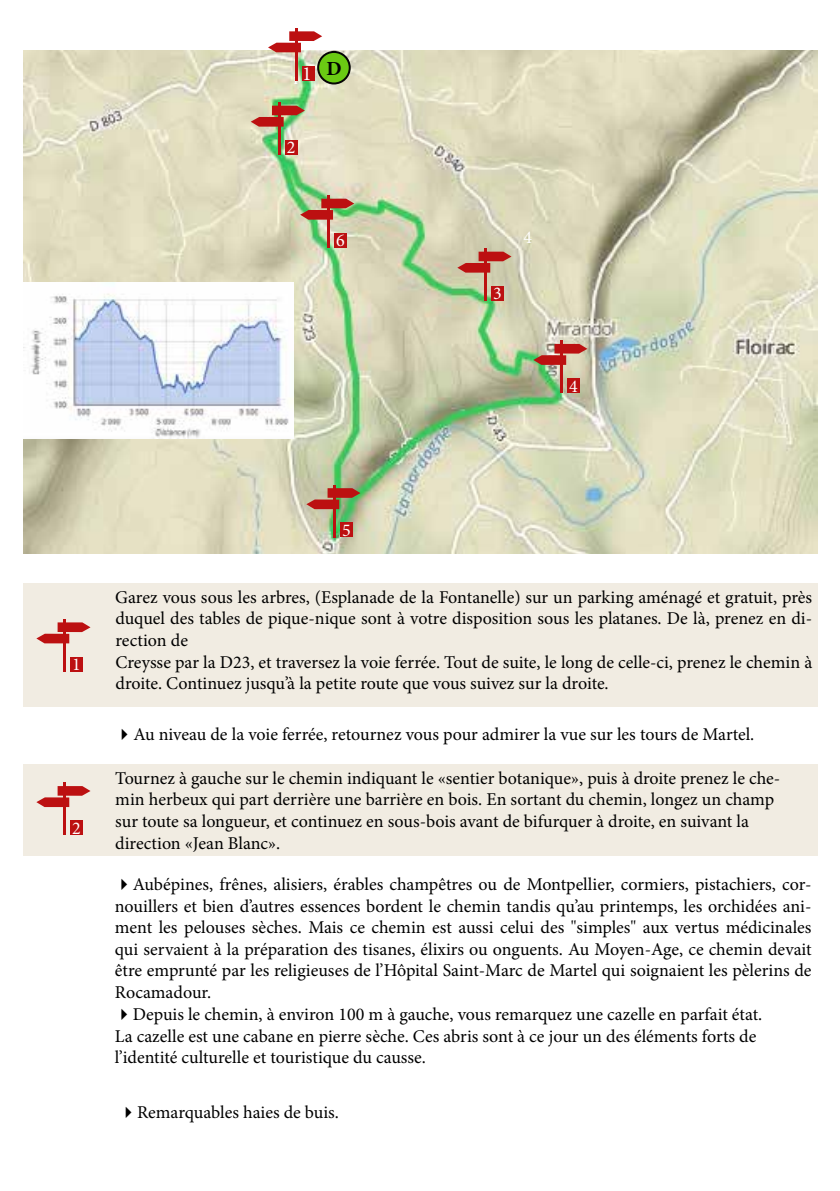
<style>
.page{position:relative;width:840px;height:1191px;background:#fff}
.page>*{position:absolute;margin:0;border:0;box-sizing:border-box;transform-origin:0 0}
.t1{font:20px "Minion Pro";color:#fff}
.t2{font:700 20px "Minion Pro";color:#000}
.t3{font:18px/21.6px "Minion Pro";color:#000}
.t4{font:18px "Minion Pro";color:#fff}
.t5{font:700 12px "Minion Pro";color:#fff}
</style>
<div class="page">
<div style="left:23px;top:583px;width:793px;height:123px;background:#f1ece2"></div>
<div style="left:23px;top:764px;width:793px;height:91px;background:#f1ece2"></div>
<svg style="left:36px;top:786px;width:54px;height:21px"></svg>
<hr style="left:63px;top:783px;width:3px;height:52px;background:#bc1011">
<div style="left:70px;top:820px;width:13px;height:15px;background:#bc1011"></div>
<svg style="left:36px;top:622px;width:54px;height:21px"></svg>
<hr style="left:63px;top:619px;width:3px;height:52px;background:#bc1011">
<div style="left:70px;top:657px;width:13px;height:14px;background:#bc1011"></div>
<img style="left:24px;top:51px;width:792px;height:502px">
<img style="left:24px;top:283px;width:269px;height:156px">
<svg style="left:457px;top:252px;width:54px;height:21px"></svg>
<hr style="left:484px;top:248px;width:2px;height:52px;background:#bc1011">
<div style="left:491px;top:286px;width:12px;height:15px;background:#bc1011"></div>
<svg style="left:268px;top:31px;width:54px;height:21px"></svg>
<hr style="left:295px;top:28px;width:2px;height:52px;background:#bc1011">
<div style="left:302px;top:66px;width:12px;height:14px;background:#bc1011"></div>
<svg style="left:250px;top:106px;width:55px;height:21px"></svg>
<hr style="left:277px;top:103px;width:3px;height:52px;background:#bc1011">
<div style="left:285px;top:140px;width:12px;height:15px;background:#bc1011"></div>
<div style="left:318px;top:52px;width:31px;height:31px;background:#68ca0f;border-radius:50%"></div>
<div style="left:317px;top:51px;width:33px;height:33px;border:2px solid #000;border-radius:50%"></div>
<svg style="left:300px;top:199px;width:54px;height:21px"></svg>
<hr style="left:327px;top:195px;width:2px;height:52px;background:#bc1011">
<div style="left:334px;top:233px;width:12px;height:15px;background:#bc1011"></div>
<svg style="left:306px;top:488px;width:54px;height:21px"></svg>
<hr style="left:333px;top:485px;width:3px;height:52px;background:#bc1011">
<div style="left:340px;top:522px;width:12px;height:15px;background:#bc1011"></div>
<svg style="left:533px;top:344px;width:54px;height:21px"></svg>
<hr style="left:560px;top:341px;width:2px;height:52px;background:#bc1011">
<div style="left:567px;top:378px;width:12px;height:15px;background:#bc1011"></div>
<p class="t1" style="left:302px;top:61px;width:11px">1</p>
<p class="t5" style="left:293px;top:72px;width:7px">1</p>
<p class="t2" style="left:326px;top:54px;width:17px">D</p>
<p class="t4" style="left:286px;top:135px;width:10px">2</p>
<p class="t4" style="left:336px;top:228px;width:10px">6</p>
<p class="t4" style="left:493px;top:281px;width:10px">3</p>
<p class="t4" style="left:523px;top:225px;width:10px">4</p>
<p class="t4" style="left:569px;top:374px;width:10px">4</p>
<p class="t4" style="left:72px;top:652px;width:10px">1</p>
<p class="t4" style="left:72px;top:816px;width:10px">2</p>
<p class="t4" style="left:342px;top:518px;width:10px">5</p>
<p class="t3" style="left:115px;top:586px;width:698px">Garez vous sous les arbres, (Esplanade de la Fontanelle) sur un parking aménagé et gratuit, près duquel des tables de pique-nique sont à votre disposition sous les platanes. De là, prenez en di&shy;rection de<br>Creysse par la D23, et traversez la voie ferrée. Tout de suite, le long de celle-ci, prenez le chemin à droite. Continuez jusqu’à la petite route que vous suivez sur la droite.</p>
<p class="t3" style="left:115px;top:724px;width:640px">✔Au niveau de la voie ferrée, retournez vous pour admirer la vue sur les tours de Martel.</p>
<p class="t3" style="left:115px;top:767px;width:666px">Tournez à gauche sur le chemin indiquant le «sentier botanique», puis à droite prenez le che&shy;min herbeux qui part derrière une barrière en bois. En sortant du chemin, longez un champ sur toute sa longueur, et continuez en sous-bois avant de bifurquer à droite, en suivant la direction «Jean Blanc».</p>
<p class="t3" style="left:115px;top:873px;width:698px;text-align:justify">✔Aubépines, frênes, alisiers, érables champêtres ou de Montpellier, cormiers, pistachiers, cor&shy;nouillers et bien d’autres essences bordent le chemin tandis qu’au printemps, les orchidées ani&shy;ment les pelouses sèches. Mais ce chemin est aussi celui des "simples" aux vertus médicinales qui servaient à la préparation des tisanes, élixirs ou onguents. Au Moyen-Age, ce chemin devait être emprunté par les religieuses de l’Hôpital Saint-Marc de Martel qui soignaient les pèlerins de Rocamadour.</p>
<p class="t3" style="left:115px;top:1003px;width:648px">✔Depuis le chemin, à environ 100 m à gauche, vous remarquez une cazelle en parfait état.<br>La cazelle est une cabane en pierre sèche. Ces abris sont à ce jour un des éléments forts de l’identité culturelle et touristique du causse.</p>
<p class="t3" style="left:119px;top:1101px;width:221px">✔Remarquables haies de buis.</p>
</div>
